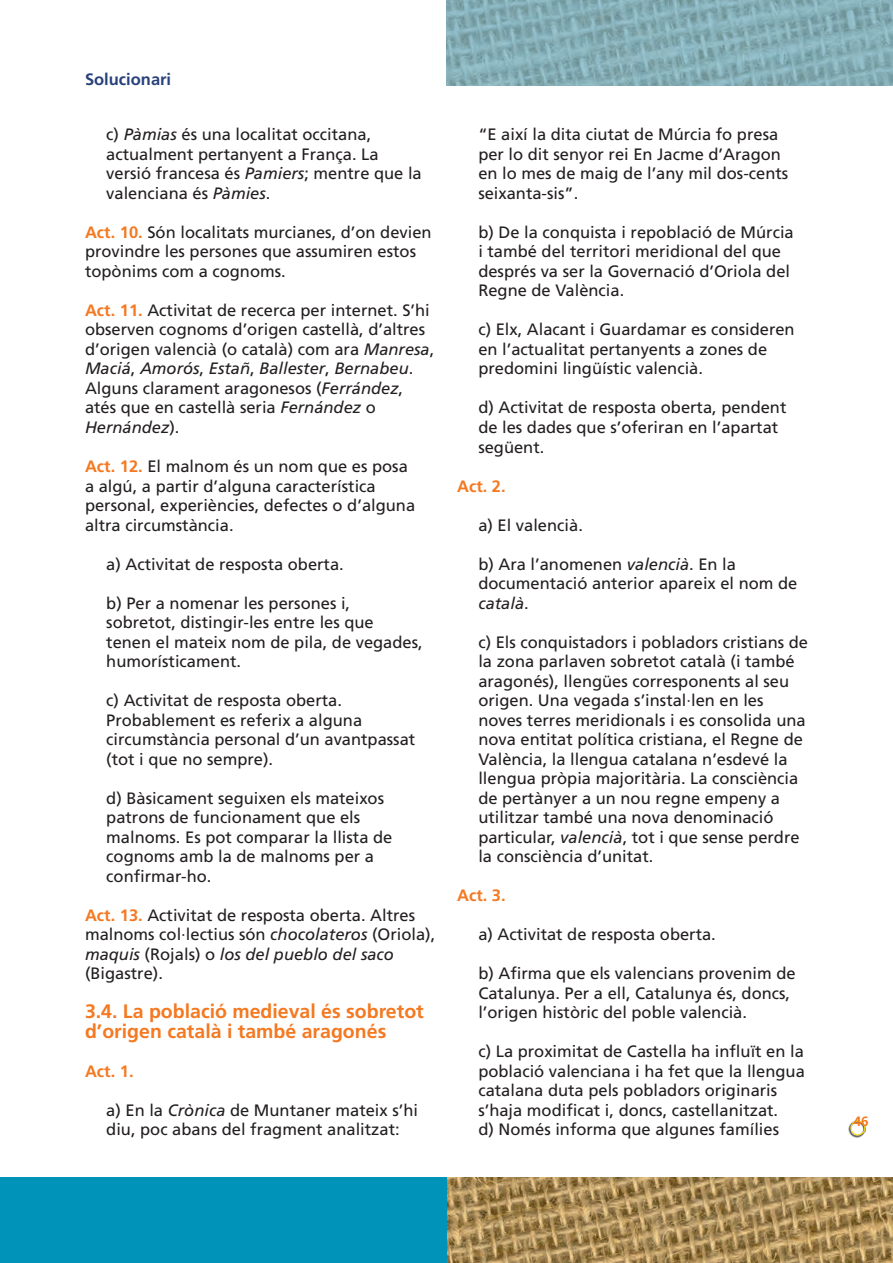
<style>
.page{position:relative;width:893px;height:1263px;background:#fff}
.page>*{position:absolute;margin:0;border:0;box-sizing:border-box;transform-origin:0 0}
.t1{font:700 19.5px/19.5px "Frutiger";color:#f47921}
.t2{font:16.5px/19.5px "Frutiger";color:#231f20}
.t3{font:700 16.5px "Frutiger";color:#f47921}
.t4{font:700 16.5px "Frutiger";color:#27417c}
.t5{font:700 13.5px "Frutiger";color:#f47921}
.s1{font-style:italic}
.s2{font-weight:700;color:#f47921}
</style>
<div class="page">
<img style="left:446px;top:0;width:447px;height:85px">
<img style="left:446px;top:1178px;width:447px;height:85px">
<div style="left:0;top:1178px;width:446px;height:85px;background:#0093ba"></div>
<img style="left:849px;top:1121px;width:16px;height:16px">
<div style="left:850px;top:1120px;width:15px;height:15px;border:1px solid #ffdc01;border-radius:50%"></div>
<p class="t4" style="left:85px;top:70px;width:88px">Solucionari</p>
<p class="t2" style="left:106px;top:125px;width:317px">c) <span class="s1">Pàmias</span> és una localitat occitana, actualment pertanyent a França. La versió francesa és <span class="s1">Pamiers</span>; mentre que la valenciana és <span class="s1">Pàmies</span>.</p>
<p class="t2" style="left:85px;top:222px;width:348px"><span class="s2">Act. 10.</span> Són localitats murcianes, d’on devien provindre les persones que assumiren estos topònims com a cognoms.</p>
<p class="t2" style="left:85px;top:300px;width:351px"><span class="s2">Act. 11.</span> Activitat de recerca per internet. S’hi observen cognoms d’origen castellà, d’altres d’origen valencià (o català) com ara <span class="s1">Manresa</span>, <span class="s1">Maciá</span>, <span class="s1">Amorós</span>, <span class="s1">Estañ</span>, <span class="s1">Ballester</span>, <span class="s1">Bernabeu</span>.<br>Alguns clarament aragonesos (<span class="s1">Ferrández</span>, atés que en castellà seria <span class="s1">Fernández</span> o <span class="s1">Hernández</span>).</p>
<p class="t2" style="left:85px;top:456px;width:332px"><span class="s2">Act. 12.</span> El malnom és un nom que es posa a algú, a partir d’alguna característica personal, experiències, defectes o d’alguna altra circumstància.</p>
<p class="t2" style="left:106px;top:554px;width:239px">a) Activitat de resposta oberta.</p>
<p class="t2" style="left:106px;top:593px;width:318px">b) Per a nomenar les persones i, sobretot, distingir-les entre les que tenen el mateix nom de pila, de vegades, humorísticament.</p>
<p class="t2" style="left:106px;top:690px;width:310px">c) Activitat de resposta oberta.<br>Probablement es referix a alguna circumstància personal d’un avantpassat (tot i que no sempre).</p>
<p class="t2" style="left:106px;top:788px;width:288px">d) Bàsicament seguixen els mateixos patrons de funcionament que els malnoms. Es pot comparar la llista de cognoms amb la de malnoms per a confirmar-ho.</p>
<p class="t2" style="left:85px;top:905px;width:352px"><span class="s2">Act. 13.</span> Activitat de resposta oberta. Altres malnoms col·lectius són <span class="s1">chocolateros</span> (Oriola), <span class="s1">maquis</span> (Rojals) o <span class="s1">los del pueblo del saco </span>(Bigastre).</p>
<p class="t1" style="left:85px;top:1001px;width:340px">3.4. La població medieval és sobretot d’origen català i també aragonés</p>
<p class="t3" style="left:85px;top:1061px;width:50px">Act. 1.</p>
<p class="t2" style="left:106px;top:1100px;width:313px">a) En la <span class="s1">Crònica</span> de Muntaner mateix s’hi diu, poc abans del fragment analitzat:</p>
<p class="t2" style="left:478px;top:125px;width:311px">“E així la dita ciutat de Múrcia fo presa per lo dit senyor rei En Jacme d’Aragon en lo mes de maig de l’any mil dos-cents seixanta-sis”.</p>
<p class="t2" style="left:478px;top:222px;width:317px">b) De la conquista i repoblació de Múrcia i també del territori meridional del que després va ser la Governació d’Oriola del Regne de València.</p>
<p class="t2" style="left:478px;top:320px;width:318px">c) Elx, Alacant i Guardamar es consideren en l’actualitat pertanyents a zones de predomini lingüístic valencià.</p>
<p class="t2" style="left:478px;top:398px;width:310px">d) Activitat de resposta oberta, pendent de les dades que s’oferiran en l’apartat següent.</p>
<p class="t3" style="left:457px;top:476px;width:50px">Act. 2.</p>
<p class="t2" style="left:478px;top:515px;width:106px">a) El valencià.</p>
<p class="t2" style="left:478px;top:554px;width:321px">b) Ara l’anomenen <span class="s1">valencià</span>. En la documentació anterior apareix el nom de <span class="s1">català</span>.</p>
<p class="t2" style="left:478px;top:632px;width:331px">c) Els conquistadors i pobladors cristians de la zona parlaven sobretot català (i també aragonés), llengües corresponents al seu origen. Una vegada s’instal·len en les noves terres meridionals i es consolida una nova entitat política cristiana, el Regne de València, la llengua catalana n’esdevé la llengua pròpia majoritària. La consciència de pertànyer a un nou regne empeny a utilitzar també una nova denominació particular, <span class="s1">valencià</span>, tot i que sense perdre la consciència d’unitat.</p>
<p class="t3" style="left:457px;top:886px;width:50px">Act. 3.</p>
<p class="t2" style="left:478px;top:924px;width:239px">a) Activitat de resposta oberta.</p>
<p class="t2" style="left:478px;top:963px;width:319px">b) Afirma que els valencians provenim de<br>Catalunya. Per a ell, Catalunya és, doncs, l’origen històric del poble valencià.</p>
<p class="t2" style="left:478px;top:1041px;width:328px">c) La proximitat de Castella ha influït en la població valenciana i ha fet que la llengua catalana duta pels pobladors originaris s’haja modificat i, doncs, castellanitzat.<br>d) Només informa que algunes famílies</p>
<p class="t5" style="left:854px;top:1114px;width:17px">46</p>
</div>
